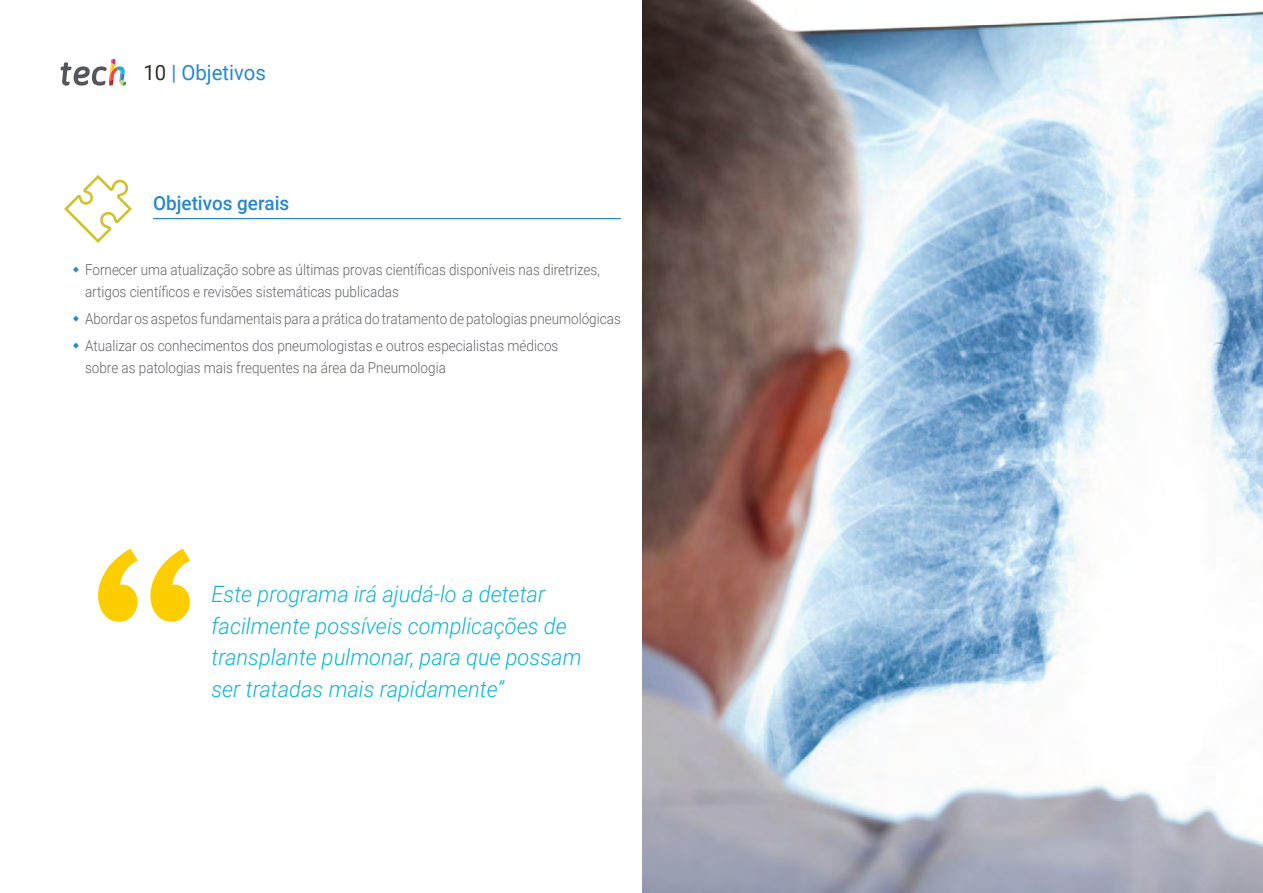
<style>
.page{position:relative;width:1263px;height:893px;background:#fff}
.page>*{position:absolute;margin:0;border:0;box-sizing:border-box;transform-origin:0 0}
.t1{font:italic 300 22.5px/31.5px "Roboto";color:#0fb6cf}
.t2{font:21px "Roboto";color:#2988c9}
.t3{font:500 19.5px "Roboto";color:#2988c9}
.t4{font:300 15px/22.5px "Roboto";color:#61646a;scale:.9 1}
.s1{color:#312e20}
</style>
<div class="page">
<hr style="left:153px;top:218px;width:468px;height:1px;background:#2988c9">
<svg style="left:64px;top:175px;width:68px;height:68px"></svg>
<img style="left:642px;top:0;width:621px;height:893px">
<svg style="left:61px;top:59px;width:65px;height:27px"></svg>
<svg style="left:98px;top:549px;width:92px;height:73px"></svg>
<h2 class="t2" style="left:144px;top:57px;width:124px"><span class="s1">10</span> | Objetivos</h2>
<h3 class="t3" style="left:153px;top:190px;width:138px">Objetivos gerais</h3>
<p class="t4" style="left:85px;top:257px;width:574px">Fornecer uma atualização sobre as últimas provas científicas disponíveis nas diretrizes, artigos científicos e revisões sistemáticas publicadas</p>
<p class="t4" style="left:85px;top:305px;width:597px;line-height:26.7px">Abordar os aspetos fundamentais para a prática do tratamento de patologias pneumológicas<br>Atualizar os conhecimentos dos pneumologistas e outros especialistas médicos</p>
<p class="t4" style="left:85px;top:356px;width:402px">sobre as patologias mais frequentes na área da Pneumologia</p>
<h1 class="t1" style="left:211px;top:577px;width:372px">Este programa irá ajudá-lo a detetar facilmente possíveis complicações de transplante pulmonar, para que possam ser tratadas mais rapidamente”</h1>
</div>
